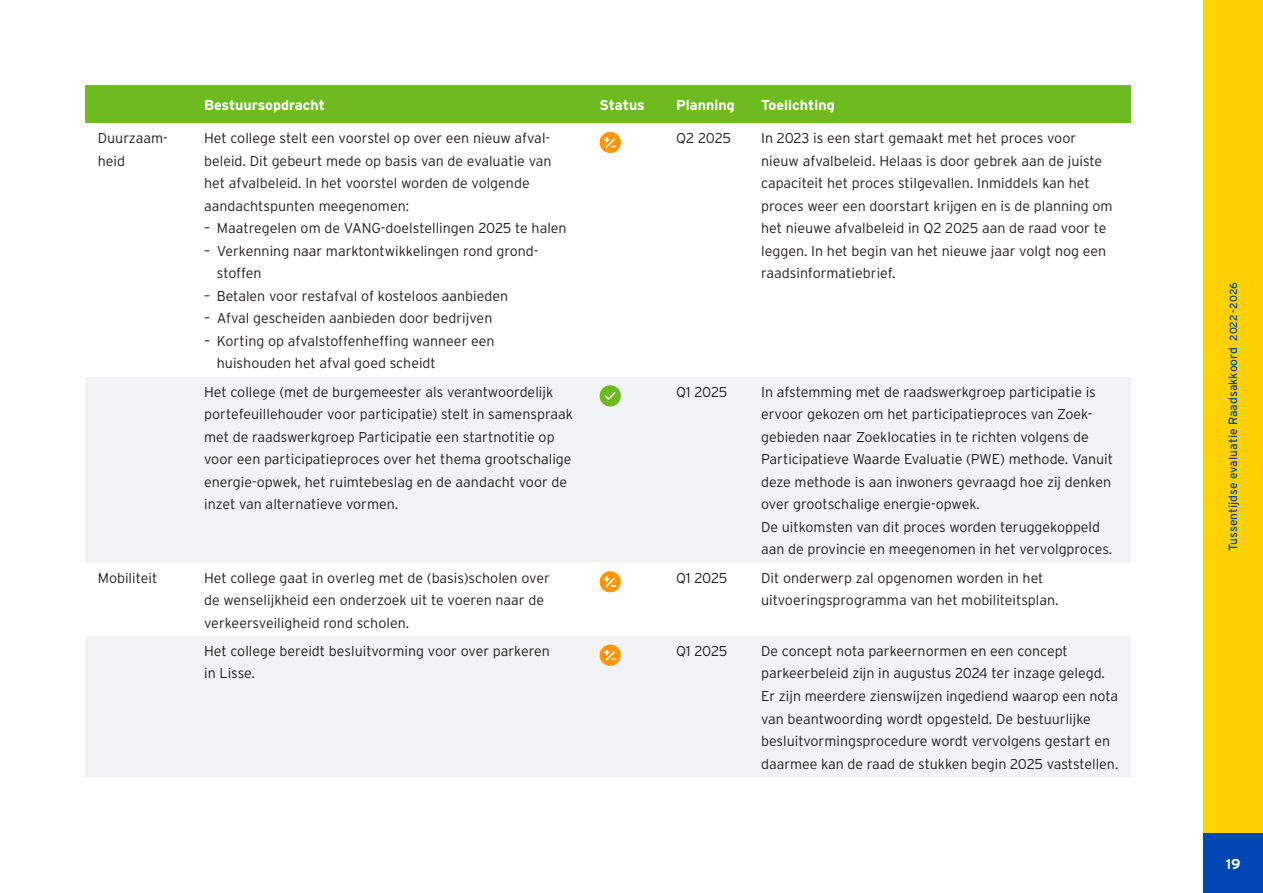
<style>
.page{position:relative;width:1263px;height:893px;background:#fff}
.page>*{position:absolute;margin:0;border:0;box-sizing:border-box;transform-origin:0 0}
.Basistekst{font:300 14.25px/22.5px "Interstate";color:#231f20}
.Basistekst-2{font:700 14.25px "Interstate";color:#fff}
.t1{font:12px "Interstate";color:#0047b6}
.s1{font-size:10.5px}
</style>
<div class="page">
<div style="left:85px;top:85px;width:1046px;height:38px;background:#6dbb20"></div>
<svg style="left:85px;top:377px;width:1046px;height:400px;fill:#f2f3f4"></svg>
<div style="left:600px;top:132px;width:21px;height:21px;background:#ff9600;border-radius:50%"></div>
<svg style="left:604px;top:137px;width:13px;height:11px"></svg>
<svg style="left:606px;top:139px;width:8px;height:8px"></svg>
<div style="left:606px;top:139px;width:9px;height:9px;border:1px solid #fff"></div>
<div style="left:600px;top:385px;width:21px;height:21px;background:#6dbb20;border-radius:50%"></div>
<svg style="left:605px;top:392px;width:11px;height:8px"></svg>
<div style="left:600px;top:571px;width:21px;height:21px;background:#ff9600;border-radius:50%"></div>
<svg style="left:604px;top:576px;width:13px;height:11px"></svg>
<svg style="left:606px;top:578px;width:8px;height:9px"></svg>
<div style="left:606px;top:578px;width:9px;height:9px;border:1px solid #fff"></div>
<div style="left:600px;top:645px;width:21px;height:21px;background:#ff9600;border-radius:50%"></div>
<svg style="left:604px;top:649px;width:13px;height:11px"></svg>
<svg style="left:606px;top:652px;width:8px;height:8px"></svg>
<div style="left:606px;top:651px;width:9px;height:10px;border:1px solid #fff"></div>
<div style="left:1203px;top:0;width:60px;height:833px;background:#ffd100"></div>
<div style="left:1203px;top:833px;width:60px;height:60px;background:#0047b6"></div>
<p class="Basistekst-2" style="left:204px;top:97px;width:122px">Bestuursopdracht</p>
<p class="Basistekst-2" style="left:600px;top:97px;width:47px">Status</p>
<p class="Basistekst-2" style="left:676px;top:97px;width:60px">Planning</p>
<p class="Basistekst-2" style="left:761px;top:97px;width:75px">Toelichting</p>
<p class="Basistekst" style="left:98px;top:127px;width:71px">Duurzaam&shy;heid</p>
<p class="Basistekst" style="left:204px;top:127px;width:349px">Het college stelt een voorstel op over een nieuw afval&shy;beleid. Dit gebeurt mede op basis van de evaluatie van het afvalbeleid. In het voorstel worden de volgende aandachtspunten meegenomen:</p>
<p class="Basistekst" style="left:204px;top:217px;width:364px">– Maatregelen om de VANG-doelstellingen 2025 te halen</p>
<p class="Basistekst" style="left:217px;top:239px;width:322px;text-indent:-13px">– Verkenning naar marktontwikkelingen rond grond&shy;stoffen</p>
<p class="Basistekst" style="left:204px;top:284px;width:306px">– Betalen voor restafval of kosteloos aanbieden</p>
<p class="Basistekst" style="left:204px;top:307px;width:290px">– Afval gescheiden aanbieden door bedrijven</p>
<p class="Basistekst" style="left:217px;top:329px;width:279px;text-indent:-13px">– Korting op afvalstoffenheffing wanneer een huishouden het afval goed scheidt</p>
<p class="Basistekst" style="left:676px;top:127px;width:56px">Q2 2025</p>
<p class="Basistekst" style="left:761px;top:127px;width:353px">In 2023 is een start gemaakt met het proces voor nieuw afvalbeleid. Helaas is door gebrek aan de juiste capaciteit het proces stilgevallen. Inmiddels kan het proces weer een doorstart krijgen en is de planning om het nieuwe afvalbeleid in Q2 2025 aan de raad voor te leggen. In het begin van het nieuwe jaar volgt nog een raadsinformatiebrief.</p>
<p class="Basistekst" style="left:204px;top:380px;width:370px">Het college (met de burgemeester als verantwoordelijk portefeuillehouder voor participatie) stelt in samenspraak met de raadswerkgroep Participatie een startnotitie op voor een participatieproces over het thema grootschalige energie-opwek, het ruimtebeslag en de aandacht voor de inzet van alternatieve vormen.</p>
<p class="Basistekst" style="left:676px;top:380px;width:53px">Q1 2025</p>
<p class="Basistekst" style="left:761px;top:380px;width:353px">In afstemming met de raadswerkgroep participatie is ervoor gekozen om het participatieproces van Zoek&shy;gebieden naar Zoeklocaties in te richten volgens de Participatieve Waarde Evaluatie (PWE) methode. Vanuit deze methode is aan inwoners gevraagd hoe zij denken over grootschalige energie-opwek.</p>
<p class="Basistekst" style="left:761px;top:515px;width:352px">De uitkomsten van dit proces worden teruggekoppeld aan de provincie en meegenomen in het vervolgproces.</p>
<p class="Basistekst" style="left:98px;top:566px;width:61px">Mobiliteit</p>
<p class="Basistekst" style="left:204px;top:566px;width:347px">Het college gaat in overleg met de (basis)scholen over de wenselijkheid een onderzoek uit te voeren naar de verkeersveiligheid rond scholen.</p>
<p class="Basistekst" style="left:676px;top:566px;width:53px">Q1 2025</p>
<p class="Basistekst" style="left:761px;top:566px;width:299px">Dit onderwerp zal opgenomen worden in het uitvoeringsprogramma van het mobiliteitsplan.</p>
<p class="Basistekst" style="left:204px;top:640px;width:347px">Het college bereidt besluitvorming voor over parkeren in Lisse.</p>
<p class="Basistekst" style="left:676px;top:640px;width:53px">Q1 2025</p>
<p class="Basistekst" style="left:761px;top:640px;width:359px">De concept nota parkeernormen en een concept parkeerbeleid zijn in augustus 2024 ter inzage gelegd.<br>Er zijn meerdere zienswijzen ingediend waarop een nota van beantwoording wordt opgesteld. De bestuurlijke besluitvormingsprocedure wordt vervolgens gestart en daarmee kan de raad de stukken begin 2025 vaststellen.</p>
<p class="t1" style="left:1226px;top:551px;width:270px;rotate:-90deg">Tussentijdse evaluatie Raadsakkoord <span class="s1">2022-2026</span></p>
<p class="Basistekst-2" style="left:1226px;top:856px;width:16px">19</p>
</div>
